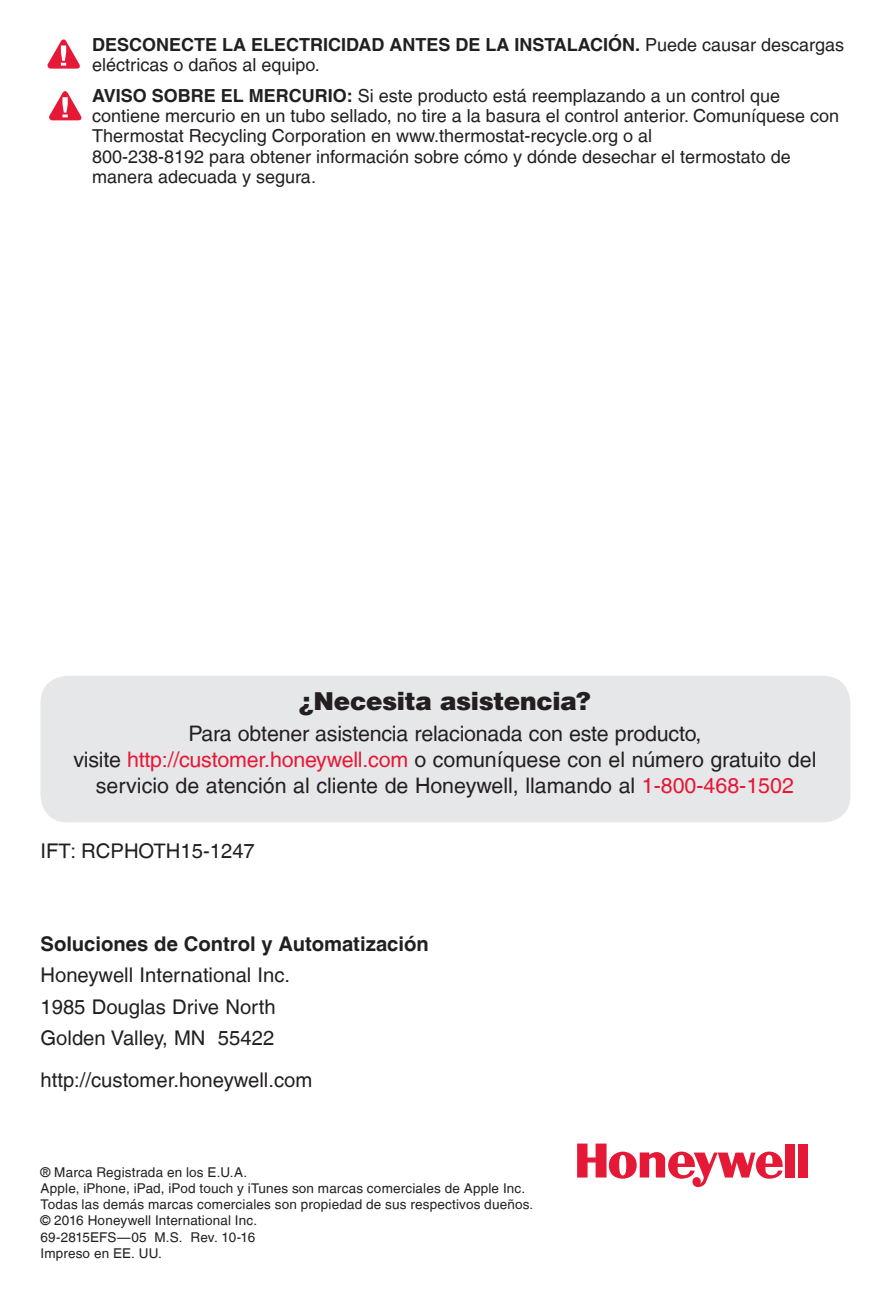
<style>
.page{position:relative;width:891px;height:1296px;background:#fff}
.page>*{position:absolute;margin:0;border:0;box-sizing:border-box;transform-origin:0 0}
.t1{font:900 24.75px "Helvetica LT";letter-spacing:-.015em;color:#231f20}
.t2{font:21.38px/25.9px "Helvetica LT";letter-spacing:-.01em;color:#231f20;text-align:center}
.t3{font:20.25px/31.5px "Helvetica LT";color:#231f20}
.t4{font:700 20.25px "Helvetica LT";color:#231f20}
.t5{font:18px/20.2px "Helvetica LT";color:#231f20}
.t6{font:700 18px/20.2px "Helvetica LT";color:#231f20}
.t7{font:13.5px/16.2px "Helvetica LT";letter-spacing:.015em;color:#231f20}
.s1{font-weight:400}
.s2{font-weight:700}
.s3{color:#e51836}
</style>
<div class="page">
<div style="left:785px;top:1144px;width:9px;height:33px;background:#e51836"></div>
<div style="left:798px;top:1144px;width:9px;height:33px;background:#e51836"></div>
<svg style="left:577px;top:1144px;width:206px;height:43px"></svg>
<div style="left:40px;top:676px;width:810px;height:146px;background:#e6e7e9;border-radius:27px"></div>
<svg style="left:48px;top:39px;width:32px;height:30px"></svg>
<svg style="left:49px;top:91px;width:32px;height:29px"></svg>
<p class="t6" style="left:92px;top:34px;width:754px">DESCONECTE LA ELECTRICIDAD ANTES DE LA INSTALACIÓN. <span class="s1">Puede causar descargas eléctricas o daños al equipo.</span></p>
<p class="t5" style="left:92px;top:85px;width:748px"><span class="s2">AVISO SOBRE EL MERCURIO:</span> Si este producto está reemplazando a un control que contiene mercurio en un tubo sellado, no tire a la basura el control anterior. Comuníquese con Thermostat Recycling Corporation en www.thermostat-recycle.org o al<br>800-238-8192 para obtener información sobre cómo y dónde desechar el termostato de manera adecuada y segura.</p>
<h1 class="t1" style="left:299px;top:685px;width:294px">¿Necesita asistencia?</h1>
<p class="t2" style="left:73px;top:721px;width:744px">Para obtener asistencia relacionada con este producto,<br>visite <span class="s3">http://customer.honeywell.com</span> o comuníquese con el número gratuito del servicio de atención al cliente de Honeywell, llamando al <span class="s3">1-800-468-1502</span></p>
<p class="t3" style="left:40px;top:835px;width:216px">IFT: RCPHOTH15-1247</p>
<p class="t4" style="left:40px;top:931px;width:390px">Soluciones de Control y Automatización</p>
<p class="t3" style="left:40px;top:959px;width:251px">Honeywell International Inc.<br>1985 Douglas Drive North<br>Golden Valley, MN 55422</p>
<p class="t3" style="left:40px;top:1064px;width:273px">http://customer.honeywell.com</p>
<p class="t7" style="left:40px;top:1164px;width:494px">® Marca Registrada en los E.U.A.<br>Apple, iPhone, iPad, iPod touch y iTunes son marcas comerciales de Apple Inc.<br>Todas las demás marcas comerciales son propiedad de sus respectivos dueños. © 2016 Honeywell International Inc.<br>69-2815EFS—05 M.S. Rev. 10-16<br>Impreso en EE. UU.</p>
</div>
